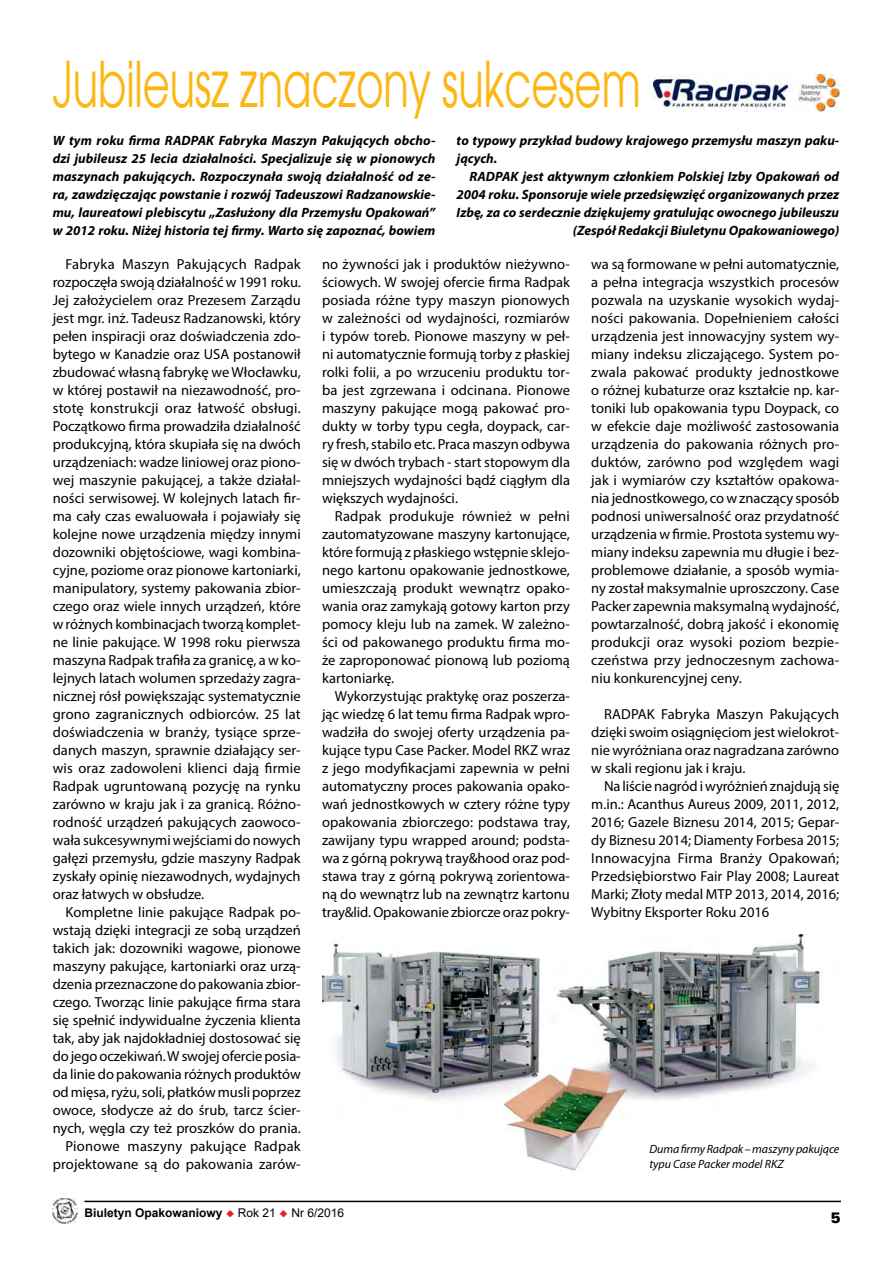
<style>
.page{position:relative;width:893px;height:1263px;background:#fff}
.page>*{position:absolute;margin:0;border:0;box-sizing:border-box;transform-origin:0 0}
.t1{font:63px "Avalon";color:#fdb714;scale:.66 1}
.t2{font:15px "USA Black";color:#000}
.t3{font:14.55px/18px "Myriad Pro";color:#000;text-align:justify}
.t4{font:italic 700 13.5px/18px "Myriad Pro";color:#000;text-align:justify}
.t5{font:italic 12px/15px "Myriad Pro";letter-spacing:-.005em;color:#000}
.t6{font:700 12px "Arial";color:#000}
.s1{color:#ed1d24}
.s2{font-weight:400}
</style>
<div class="page">
<hr style="left:84px;top:1201px;width:757px;height:1px;background:#000">
<img style="left:53px;top:1198px;width:25px;height:25px">
<img style="left:653px;top:74px;width:186px;height:38px">
<img style="left:322px;top:934px;width:498px;height:236px">
<h1 class="t1" style="left:53px;top:47px;width:892px">Jubileusz znaczony sukcesem</h1>
<p class="t4" style="left:53px;top:133px;width:384px">W tym roku firma RADPAK Fabryka Maszyn Pakujących obcho&shy;dzi jubileusz 25 lecia działalności. Specjalizuje się w pionowych maszynach pakujących. Rozpoczynała swoją działalność od ze&shy;ra, zawdzięczając powstanie i rozwój Tadeuszowi Radzanowskie&shy;mu, laureatowi plebiscytu „Zasłużony dla Przemysłu Opakowań” w 2012 roku. Niżej historia tej firmy. Warto się zapoznać, bowiem</p>
<p class="t4" style="left:457px;top:133px;width:384px">to typowy przykład budowy krajowego przemysłu maszyn paku&shy;jących.</p>
<p class="t4" style="left:457px;top:169px;width:384px;text-align:right">RADPAK jest aktywnym członkiem Polskiej Izby Opakowań od 2004 roku. Sponsoruje wiele przedsięwzięć organizowanych przez Izbę, za co serdecznie dziękujemy gratulując owocnego jubileuszu (Zespół Redakcji Biuletynu Opakowaniowego)</p>
<p class="t3" style="left:322px;top:257px;width:250px">no żywności jak i produktów nieżywno&shy;ściowych. W swojej ofercie firma Radpak posiada różne typy maszyn pionowych w zależności od wydajności, rozmiarów i typów toreb. Pionowe maszyny w peł&shy;ni automatycznie formują torby z płaskiej rolki folii, a po wrzuceniu produktu tor&shy;ba jest zgrzewana i odcinana. Pionowe maszyny pakujące mogą pakować pro&shy;dukty w torby typu cegła, doypack, car&shy;ry fresh, stabilo etc. Praca maszyn odbywa się w dwóch trybach - start stopowym dla mniejszych wydajności bądź ciągłym dla większych wydajności.</p>
<p class="t3" style="left:322px;top:509px;width:250px;text-indent:13px">Radpak produkuje również w pełni zautomatyzowane maszyny kartonujące, które formują z płaskiego wstępnie sklejo&shy;nego kartonu opakowanie jednostkowe, umieszczają produkt wewnątrz opako&shy;wania oraz zamykają gotowy karton przy pomocy kleju lub na zamek. W zależno&shy;ści od pakowanego produktu firma mo&shy;że zaproponować pionową lub poziomą kartoniarkę.</p>
<p class="t3" style="left:322px;top:689px;width:250px;text-indent:13px">Wykorzystując praktykę oraz poszerza&shy;jąc wiedzę 6 lat temu firma Radpak wpro&shy;wadziła do swojej oferty urządzenia pa&shy;kujące typu Case Packer. Model RKZ wraz z jego modyfikacjami zapewnia w pełni automatyczny proces pakowania opako&shy;wań jednostkowych w cztery różne typy opakowania zbiorczego: podstawa tray, zawijany typu wrapped around; podsta&shy;wa z górną pokrywą tray&amp;hood oraz pod&shy;stawa tray z górną pokrywą zorientowa&shy;ną do wewnątrz lub na zewnątrz kartonu tray&amp;lid. Opakowanie zbiorcze oraz pokry-</p>
<p class="t3" style="left:591px;top:257px;width:250px">wa są formowane w pełni automatycznie, a pełna integracja wszystkich procesów pozwala na uzyskanie wysokich wydaj&shy;ności pakowania. Dopełnieniem całości urządzenia jest innowacyjny system wy&shy;miany indeksu zliczającego. System po&shy;zwala pakować produkty jednostkowe o różnej kubaturze oraz kształcie np. kar&shy;toniki lub opakowania typu Doypack, co w efekcie daje możliwość zastosowania urządzenia do pakowania różnych pro&shy;duktów, zarówno pod względem wagi jak i wymiarów czy kształtów opakowa&shy;nia jednostkowego, co w znaczący sposób podnosi uniwersalność oraz przydatność urządzenia w firmie. Prostota systemu wy&shy;miany indeksu zapewnia mu długie i bez&shy;problemowe działanie, a sposób wymia&shy;ny został maksymalnie uproszczony. Case Packer zapewnia maksymalną wydajność, powtarzalność, dobrą jakość i ekonomię produkcji oraz wysoki poziom bezpie&shy;czeństwa przy jednoczesnym zachowa&shy;niu konkurencyjnej ceny.</p>
<p class="t3" style="left:591px;top:707px;width:250px;text-indent:13px">RADPAK Fabryka Maszyn Pakujących dzięki swoim osiągnięciom jest wielokrot&shy;nie wyróżniana oraz nagradzana zarówno w skali regionu jak i kraju.</p>
<p class="t3" style="left:591px;top:779px;width:250px;text-indent:13px">Na liście nagród i wyróżnień znajdują się m.in.: Acanthus Aureus 2009, 2011, 2012, 2016; Gazele Biznesu 2014, 2015; Gepar&shy;dy Biznesu 2014; Diamenty Forbesa 2015; Innowacyjna Firma Branży Opakowań; Przedsiębiorstwo Fair Play 2008; Laureat Marki; Złoty medal MTP 2013, 2014, 2016; Wybitny Eksporter Roku 2016</p>
<p class="t3" style="left:53px;top:257px;width:250px;text-indent:13px">Fabryka Maszyn Pakujących Radpak rozpoczęła swoją działalność w 1991 roku.<br>Jej założycielem oraz Prezesem Zarządu jest mgr. inż. Tadeusz Radzanowski, który pełen inspiracji oraz doświadczenia zdo&shy;bytego w Kanadzie oraz USA postanowił zbudować własną fabrykę we Włocławku, w której postawił na niezawodność, pro&shy;stotę konstrukcji oraz łatwość obsługi.<br>Początkowo firma prowadziła działalność produkcyjną, która skupiała się na dwóch urządzeniach: wadze liniowej oraz piono&shy;wej maszynie pakującej, a także działal&shy;ności serwisowej. W kolejnych latach fir&shy;ma cały czas ewaluowała i pojawiały się kolejne nowe urządzenia między innymi dozowniki objętościowe, wagi kombina&shy;cyjne, poziome oraz pionowe kartoniarki, manipulatory, systemy pakowania zbior&shy;czego oraz wiele innych urządzeń, które w różnych kombinacjach tworzą komplet&shy;ne linie pakujące. W 1998 roku pierwsza maszyna Radpak trafiła za granicę, a w ko&shy;lejnych latach wolumen sprzedaży zagra&shy;nicznej rósł powiększając systematycznie grono zagranicznych odbiorców. 25 lat doświadczenia w branży, tysiące sprze&shy;danych maszyn, sprawnie działający ser&shy;wis oraz zadowoleni klienci dają firmie Radpak ugruntowaną pozycję na rynku zarówno w kraju jak i za granicą. Różno&shy;rodność urządzeń pakujących zaowoco&shy;wała sukcesywnymi wejściami do nowych gałęzi przemysłu, gdzie maszyny Radpak zyskały opinię niezawodnych, wydajnych oraz łatwych w obsłudze.</p>
<p class="t3" style="left:53px;top:905px;width:250px;text-align:right">Kompletne linie pakujące Radpak po&shy;wstają dzięki integracji ze sobą urządzeń takich jak: dozowniki wagowe, pionowe maszyny pakujące, kartoniarki oraz urzą&shy;dzenia przeznaczone do pakowania zbior&shy;czego. Tworząc linie pakujące firma stara się spełnić indywidualne życzenia klienta tak, aby jak najdokładniej dostosować się do jego oczekiwań. W swojej ofercie posia&shy;da linie do pakowania różnych produktów od mięsa, ryżu, soli, płatków musli poprzez owoce, słodycze aż do śrub, tarcz ścier&shy;nych, węgla czy też proszków do prania.<br>Pionowe maszyny pakujące Radpak projektowane są do pakowania zarów-</p>
<p class="t5" style="left:649px;top:1142px;width:192px">Duma firmy Radpak – maszyny pakujące typu Case Packer model RKZ</p>
<p class="t6" style="left:84px;top:1206px;width:261px">Biuletyn Opakowaniowy <span class="s1">◆</span> <span class="s2">Rok 21</span> <span class="s1">◆</span> <span class="s2">Nr 6/2016</span></p>
<p class="t2" style="left:831px;top:1209px;width:12px">5</p>
</div>
